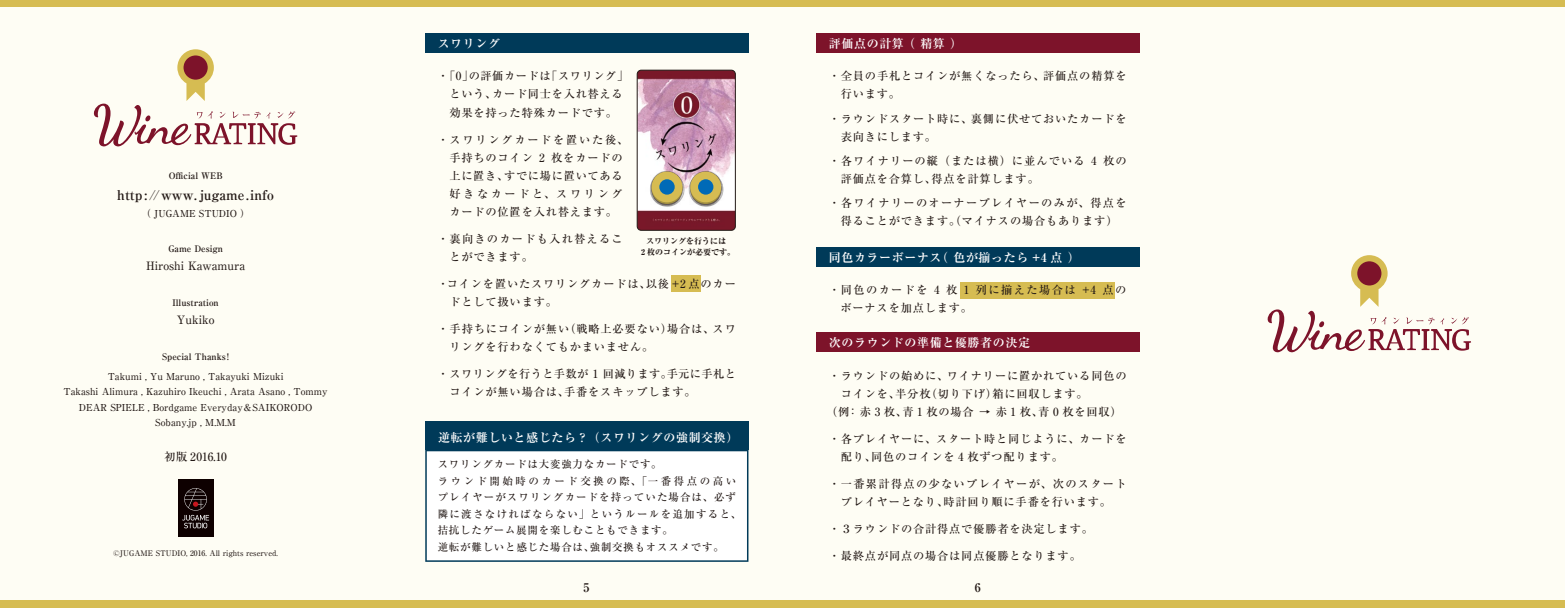
<style>
.page{position:relative;width:1565px;height:608px;background:#fff}
.page>*{position:absolute;margin:0;border:0;box-sizing:border-box;transform-origin:0 0}
.t1{font:700 13.35px "Ryumin Pro";color:#221815}
.t2{font:700 12px "Ryumin Pro";letter-spacing:.05em;color:#fff}
.t3{font:700 12px "Ryumin Pro";color:#221815}
.t4{font:500 11.55px "Ryumin Pro";color:#221815}
.t5{font:500 11.25px/18px "Ryumin Pro";letter-spacing:.07em;color:#221815}
.t6{font:500 11.25px/18px "Ryumin Pro";letter-spacing:.115em;color:#221815;text-align:center}
.t7{font:500 11.25px/18px "Ryumin Pro";letter-spacing:.03em;color:#221815}
.t8{font:500 11.25px/18px "Ryumin Pro";letter-spacing:.09em;color:#221815}
.t9{font:500 11.25px/18px "Ryumin Pro";letter-spacing:.125em;color:#221815}
.t10{font:500 11.25px/18px "Ryumin Pro";letter-spacing:.105em;color:#221815}
.t11{font:500 10.5px/16.5px "Ryumin Pro";letter-spacing:.1em;color:#221815}
.t12{font:500 9.6px/15.3px "Ryumin Pro";color:#221815;text-align:center}
.t13{font:700 9px "Ryumin Pro";color:#221815}
.t14{font:800 8.1px/11.1px "Ryumin Pro";color:#221815;text-align:center}
.t15{font:500 7.65px "Ryumin Pro";color:#221815}
</style>
<div class="page">
<div style="left:0;top:0;width:1565px;height:607px;background:#fefdf4"></div>
<div style="left:0;top:0;width:1565px;height:7px;background:#d6bc52"></div>
<div style="left:0;top:600px;width:1565px;height:7px;background:#d6bc52"></div>
<div style="left:961px;top:282px;width:154px;height:16px;background:#d6bc52"></div>
<div style="left:671px;top:275px;width:30px;height:17px;background:#d6bc52"></div>
<div style="left:816px;top:33px;width:323px;height:20px;background:#7d132a"></div>
<div style="left:816px;top:247px;width:323px;height:20px;background:#003a59"></div>
<div style="left:425px;top:33px;width:323px;height:20px;background:#003a59"></div>
<div style="left:425px;top:421px;width:323px;height:28px;background:#003a59"></div>
<div style="left:425px;top:449px;width:323px;height:112px;background:#fff"></div>
<div style="left:816px;top:332px;width:323px;height:19px;background:#7d132a"></div>
<svg style="left:1267px;top:255px;width:204px;height:97px"></svg>
<div style="left:178px;top:479px;width:35px;height:58px;background:#0e0000"></div>
<svg style="left:182px;top:488px;width:27px;height:40px"></svg>
<svg style="left:94px;top:49px;width:203px;height:97px"></svg>
<img style="left:637px;top:70px;width:98px;height:160px">
<div style="left:637px;top:70px;width:98px;height:160px;border:1px solid #221815;border-radius:4px"></div>
<img style="left:650px;top:171px;width:34px;height:35px">
<svg style="left:652px;top:173px;width:30px;height:31px"></svg>
<div style="left:652px;top:171px;width:30px;height:31px;background:#d6bc52;border-radius:50%"></div>
<div style="left:659px;top:179px;width:16px;height:15px;background:#006ab7;border-radius:50%"></div>
<img style="left:689px;top:171px;width:33px;height:35px">
<svg style="left:690px;top:173px;width:31px;height:31px"></svg>
<div style="left:690px;top:171px;width:31px;height:31px;background:#d6bc52;border-radius:50%"></div>
<div style="left:698px;top:179px;width:15px;height:15px;background:#006ab7;border-radius:50%"></div>
<p class="t13" style="left:169px;top:168px;width:55px">Official WEB</p>
<p class="t1" style="left:117px;top:184px;width:158px">http://www. jugame.info</p>
<p class="t12" style="left:141px;top:205px;width:110px">（ JUGAME STUDIO ）</p>
<p class="t13" style="left:168px;top:241px;width:56px">Game Design</p>
<p class="t4" style="left:146px;top:257px;width:100px">Hiroshi Kawamura</p>
<p class="t13" style="left:172px;top:295px;width:48px">Illustration</p>
<p class="t4" style="left:177px;top:311px;width:39px">Yukiko</p>
<p class="t13" style="left:162px;top:349px;width:69px">Special Thanks!</p>
<p class="t12" style="left:64px;top:368px;width:266px">Takumi , Yu Maruno , Takayuki Mizuki<br>Takashi Alimura , Kazuhiro Ikeuchi , Arata Asano , Tommy DEAR SPIELE , Bordgame Everyday＆SAIKORODO Sobany.jp , M.M.M</p>
<p class="t4" style="left:164px;top:447px;width:64px">初版 2016.10</p>
<p class="t15" style="left:113px;top:547px;width:166px">©JUGAME STUDIO, 2016. All rights reserved.</p>
<p class="t2" style="left:438px;top:34px;width:64px">スワリング</p>
<p class="t5" style="left:438px;top:66px;width:192px;text-align:center">・「0」の評価カードは「スワリング」という、カード同士を入れ替える<br>効果を持った特殊カードです。</p>
<p class="t5" style="left:438px;top:129px;width:192px;text-align:center">・スワリングカードを置いた後、手持ちのコイン 2 枚をカードの<br>上に置き、すでに場に置いてある<br>好きなカードと、スワリング<br>カードの位置を入れ替えます。</p>
<p class="t10" style="left:449px;top:228px;width:175px;text-indent:-12px">・裏向きのカードも入れ替えることができます。</p>
<p class="t5" style="left:449px;top:273px;width:288px;text-indent:-12px">・コインを置いたスワリングカードは、以後 +2 点のカードとして扱います。</p>
<p class="t5" style="left:449px;top:318px;width:288px;text-indent:-12px">・手持ちにコインが無い（戦略上必要ない）場合は、スワリングを行わなくてもかまいません。</p>
<p class="t7" style="left:449px;top:363px;width:288px;text-indent:-12px">・スワリングを行うと手数が 1 回減ります。手元に手札とコインが無い場合は、手番をスキップします。</p>
<p class="t14" style="left:641px;top:235px;width:96px">スワリングを行うには<br>2 枚のコインが必要です。</p>
<p class="t2" style="left:438px;top:427px;width:302px">逆転が難しいと感じたら？ （スワリングの強制交換）</p>
<p class="t11" style="left:438px;top:455px;width:305px">スワリングカードは大変強力なカードです。<br>ラウンド開始時のカード交換の際、「一番得点の高いプレイヤーがスワリングカードを持っていた場合は、必ず隣に渡さなければならない」というルールを追加すると、拮抗したゲーム展開を楽しむこともできます。<br>逆転が難しいと感じた場合は、強制交換もオススメです。</p>
<p class="t2" style="left:829px;top:34px;width:135px">評価点の計算 （ 精算 ）</p>
<p class="t5" style="left:841px;top:66px;width:287px;text-indent:-12px">・全員の手札とコインが無くなったら、評価点の精算を行います。</p>
<p class="t5" style="left:841px;top:108px;width:287px;text-indent:-12px">・ラウンドスタート時に、裏側に伏せておいたカードを表向きにします。</p>
<p class="t8" style="left:841px;top:150px;width:287px;text-indent:-12px">・各ワイナリーの縦（または横）に並んでいる 4 枚の評価点を合算し、得点を計算します。</p>
<p class="t6" style="left:829px;top:192px;width:299px">・各ワイナリーのオーナープレイヤーのみが、得点を得ることができます。（マイナスの場合もあります）</p>
<p class="t2" style="left:829px;top:248px;width:252px">同色カラーボーナス（ 色が揃ったら +4 点 ）</p>
<p class="t9" style="left:840px;top:280px;width:287px;text-indent:-12px">・同色のカードを 4 枚 1 列に揃えた場合は +4 点のボーナスを加点します。</p>
<p class="t2" style="left:829px;top:332px;width:202px">次のラウンドの準備と優勝者の決定</p>
<p class="t5" style="left:829px;top:366px;width:299px">・ラウンドの始めに、ワイナリーに置かれている同色の</p>
<p class="t5" style="left:841px;top:384px;width:249px">コインを、半分枚（切り下げ）箱に回収します。</p>
<p class="t5" style="left:826px;top:402px;width:297px">（例 : 赤 3 枚、青 1 枚の場合 → 赤 1 枚、青 0 枚を回収）</p>
<p class="t5" style="left:841px;top:429px;width:287px;text-indent:-12px">・各プレイヤーに、スタート時と同じように、カードを配り、同色のコインを 4 枚ずつ配ります。</p>
<p class="t6" style="left:829px;top:474px;width:299px">・一番累計得点の少ないプレイヤーが、次のスタートプレイヤーとなり、時計回り順に手番を行います。</p>
<p class="t5" style="left:829px;top:519px;width:266px">・３ラウンドの合計得点で優勝者を決定します。</p>
<p class="t5" style="left:829px;top:546px;width:253px">・最終点が同点の場合は同点優勝となります。</p>
<p class="t3" style="left:583px;top:577px;width:7px">5</p>
<p class="t3" style="left:975px;top:577px;width:7px">6</p>
</div>
